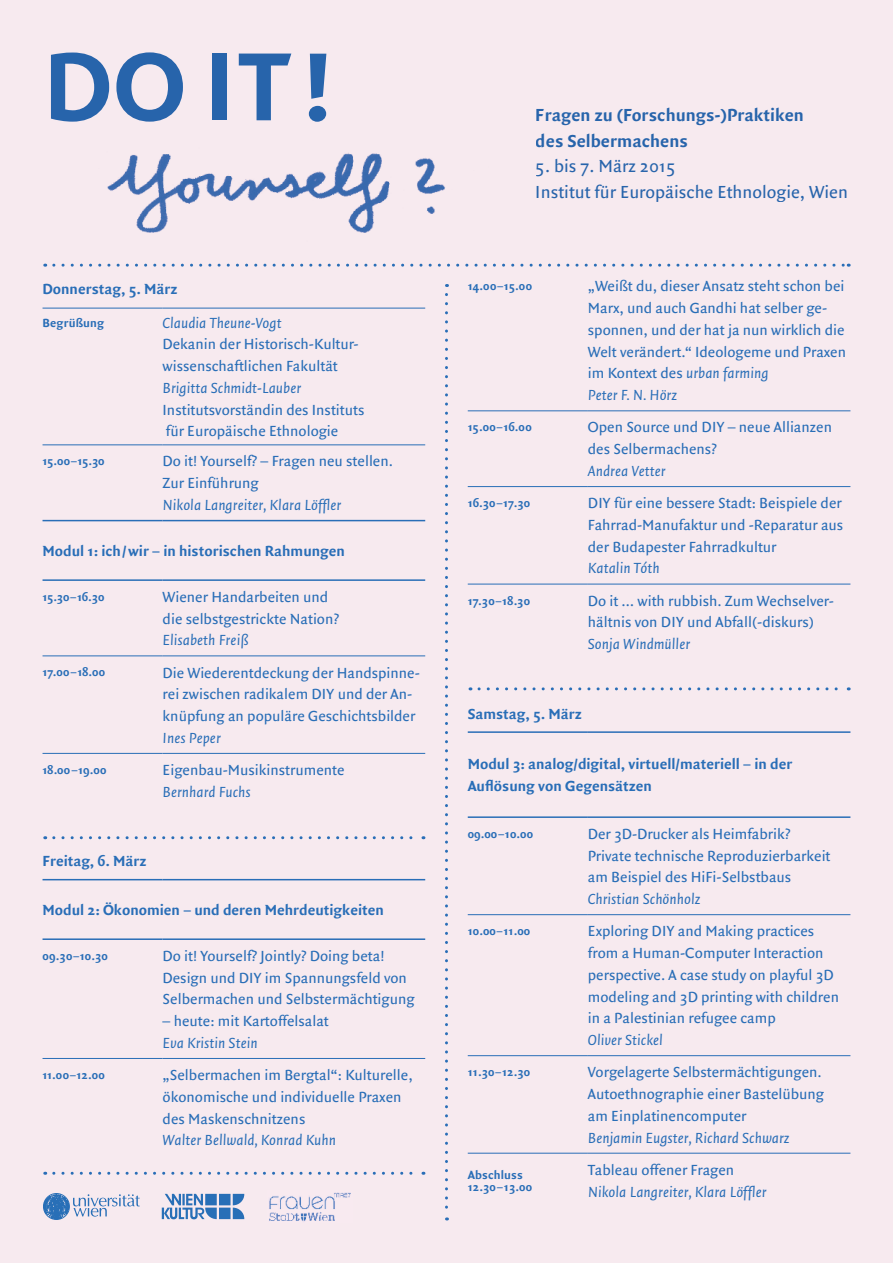
<style>
.page{position:relative;width:893px;height:1263px;background:#f7eaef}
.page>*{position:absolute;margin:0;border:0;box-sizing:border-box;transform-origin:0 0}
.t1{font:700 103.95px "Quadraat Sans";color:#296eb7}
.t2{font:18.75px/25.5px "Quadraat Sans";color:#296eb7}
.t3{font:700 18.75px/25.5px "Quadraat Sans";color:#296eb7}
.t4{font:15.75px/21.8px "Quadraat Sans";color:#296eb7}
.t5{font:italic 15.75px "Quadraat Sans";color:#296eb7}
.t6{font:700 15.75px/21.8px "Quadraat Sans";color:#296eb7}
.t7{font:700 12.75px/12px "Quadraat Sans";letter-spacing:.01em;color:#296eb7}
.s1{font-style:italic}
</style>
<div class="page">
<img style="left:96px;top:138px;width:392px;height:106px">
<hr style="left:43px;top:656px;width:120px;height:1px;background:#296eb7">
<hr style="left:163px;top:656px;width:262px;height:1px;background:#296eb7">
<hr style="left:43px;top:753px;width:120px;height:1px;background:#296eb7">
<hr style="left:163px;top:753px;width:262px;height:1px;background:#296eb7">
<hr style="left:43px;top:520px;width:120px;height:1px;background:#296eb7">
<hr style="left:163px;top:520px;width:262px;height:1px;background:#296eb7">
<hr style="left:43px;top:579px;width:120px;height:2px;background:#296eb7">
<hr style="left:163px;top:579px;width:262px;height:2px;background:#296eb7">
<hr style="left:43px;top:308px;width:120px;height:1px;background:#296eb7">
<hr style="left:163px;top:308px;width:262px;height:1px;background:#296eb7">
<hr style="left:43px;top:445px;width:120px;height:1px;background:#296eb7">
<hr style="left:163px;top:445px;width:262px;height:1px;background:#296eb7">
<hr style="left:43px;top:879px;width:120px;height:1px;background:#296eb7">
<hr style="left:163px;top:879px;width:262px;height:1px;background:#296eb7">
<hr style="left:43px;top:1058px;width:120px;height:1px;background:#296eb7">
<hr style="left:163px;top:1058px;width:262px;height:1px;background:#296eb7">
<hr style="left:43px;top:938px;width:120px;height:2px;background:#296eb7">
<hr style="left:163px;top:938px;width:262px;height:2px;background:#296eb7">
<hr style="left:468px;top:731px;width:120px;height:2px;background:#296eb7">
<hr style="left:588px;top:731px;width:262px;height:2px;background:#296eb7">
<hr style="left:468px;top:816px;width:120px;height:2px;background:#296eb7">
<hr style="left:588px;top:816px;width:262px;height:2px;background:#296eb7">
<hr style="left:468px;top:914px;width:120px;height:1px;background:#296eb7">
<hr style="left:588px;top:914px;width:262px;height:1px;background:#296eb7">
<hr style="left:468px;top:1055px;width:120px;height:1px;background:#296eb7">
<hr style="left:588px;top:1055px;width:262px;height:1px;background:#296eb7">
<hr style="left:468px;top:1153px;width:120px;height:1px;background:#296eb7">
<hr style="left:588px;top:1153px;width:262px;height:1px;background:#296eb7">
<hr style="left:468px;top:411px;width:120px;height:1px;background:#296eb7">
<hr style="left:588px;top:411px;width:262px;height:1px;background:#296eb7">
<hr style="left:468px;top:486px;width:120px;height:1px;background:#296eb7">
<hr style="left:588px;top:486px;width:262px;height:1px;background:#296eb7">
<hr style="left:468px;top:584px;width:120px;height:1px;background:#296eb7">
<hr style="left:588px;top:584px;width:262px;height:1px;background:#296eb7">
<svg style="left:445px;top:294px;width:3px;height:926px;background:#c3cae0"></svg>
<svg style="left:43px;top:1193px;width:97px;height:27px;background:#b4c2dc"></svg>
<svg style="left:162px;top:1194px;width:82px;height:25px;background:#7da1cd"></svg>
<img style="left:268px;top:1190px;width:85px;height:32px">
<svg style="left:479px;top:687px;width:370px;height:3px"></svg>
<svg style="left:54px;top:836px;width:370px;height:3px"></svg>
<svg style="left:54px;top:264px;width:795px;height:3px;background:#c6cce1"></svg>
<svg style="left:54px;top:1172px;width:370px;height:3px"></svg>
<h1 class="t1" style="left:43px;top:28px;width:292px">DO IT!</h1>
<p class="t6" style="left:43px;top:279px;width:137px">Donnerstag, 5. März</p>
<p class="t7" style="left:43px;top:317px;width:63px">Begrüßung</p>
<p class="t5" style="left:163px;top:314px;width:120px">Claudia Theune-Vogt</p>
<p class="t4" style="left:163px;top:334px;width:196px">Dekanin der Historisch-Kultur&shy;wissenschaftlichen Fakultät</p>
<p class="t5" style="left:163px;top:379px;width:140px">Brigitta Schmidt-Lauber</p>
<p class="t4" style="left:163px;top:399px;width:203px">Institutsvorständin des Instituts für Europäische Ethnologie</p>
<p class="t7" style="left:43px;top:456px;width:64px">15.00–15.30</p>
<p class="t4" style="left:163px;top:451px;width:232px">Do it! Yourself? – Fragen neu stellen.<br>Zur Einführung</p>
<p class="t5" style="left:163px;top:497px;width:180px">Nikola Langreiter, Klara Löffler</p>
<p class="t6" style="left:43px;top:540px;width:304px">Modul 1: ich/wir – in historischen Rahmungen</p>
<p class="t7" style="left:43px;top:591px;width:63px">15.30–16.30</p>
<p class="t4" style="left:163px;top:586px;width:178px">Wiener Handarbeiten und die selbstgestrickte Nation?</p>
<p class="t5" style="left:163px;top:632px;width:87px">Elisabeth Freiß</p>
<p class="t7" style="left:43px;top:667px;width:64px">17.00 –18.00</p>
<p class="t4" style="left:163px;top:662px;width:259px">Die Wiederentdeckung der Handspinne&shy;rei zwischen radikalem DIY und der An&shy;knüpfung an populäre Geschichtsbilder</p>
<p class="t5" style="left:163px;top:729px;width:60px">Ines Peper</p>
<p class="t7" style="left:43px;top:764px;width:65px">18.00 –19.00</p>
<p class="t4" style="left:163px;top:759px;width:184px">Eigenbau-Musikinstrumente</p>
<p class="t5" style="left:163px;top:783px;width:90px">Bernhard Fuchs</p>
<p class="t6" style="left:43px;top:850px;width:105px">Freitag, 6. März</p>
<p class="t6" style="left:43px;top:899px;width:343px">Modul 2: Ökonomien – und deren Mehrdeutigkeiten</p>
<p class="t7" style="left:43px;top:950px;width:67px">09.30–10.30</p>
<p class="t4" style="left:163px;top:945px;width:253px">Do it! Yourself? Jointly? Doing beta!<br>Design und DIY im Spannungsfeld von<br>Selbermachen und Selbstermächtigung</p>
<p class="t4" style="left:163px;top:1010px;width:168px">– heute: mit Kartoffelsalat</p>
<p class="t5" style="left:163px;top:1034px;width:97px">Eva Kristin Stein</p>
<p class="t7" style="left:43px;top:1069px;width:64px">11.00–12.00</p>
<p class="t4" style="left:163px;top:1064px;width:252px">„Selbermachen im Bergtal“: Kulturelle, ökonomische und individuelle Praxen des Maskenschnitzens</p>
<p class="t5" style="left:163px;top:1132px;width:175px">Walter Bellwald, Konrad Kuhn</p>
<p class="t3" style="left:536px;top:103px;width:270px">Fragen zu (Forschungs-)Praktiken des Selbermachens</p>
<p class="t2" style="left:536px;top:154px;width:314px">5. bis 7. März 2015<br>Institut für Europäische Ethnologie, Wien</p>
<p class="t7" style="left:468px;top:281px;width:66px">14.00–15.00</p>
<p class="t4" style="left:588px;top:276px;width:260px">„Weißt du, dieser Ansatz steht schon bei Marx, und auch Gandhi hat selber ge&shy;sponnen, und der hat ja nun wirklich die Welt verändert.“ Ideologeme und Praxen im Kontext des <span class="s1">urban farming<br>Peter F. N. Hörz</span></p>
<p class="t7" style="left:468px;top:422px;width:66px">15.00–16.00</p>
<p class="t4" style="left:588px;top:417px;width:246px">Open Source und DIY – neue Allianzen des Selbermachens?</p>
<p class="t5" style="left:588px;top:463px;width:79px">Andrea Vetter</p>
<p class="t7" style="left:468px;top:497px;width:64px">16.30–17.30</p>
<p class="t4" style="left:588px;top:493px;width:257px;text-align:justify">DIY für eine bessere Stadt: Beispiele der Fahrrad-Manufaktur und -Reparatur aus der Budapester Fahrradkultur</p>
<p class="t5" style="left:588px;top:560px;width:73px">Katalin Tóth</p>
<p class="t7" style="left:468px;top:595px;width:64px">17.30–18.30</p>
<p class="t4" style="left:588px;top:590px;width:247px">Do it … with rubbish. Zum Wechselver&shy;hältnis von DIY und Abfall(-diskurs)</p>
<p class="t5" style="left:588px;top:636px;width:104px">Sonja Windmüller</p>
<p class="t6" style="left:468px;top:703px;width:116px">Samstag, 5. März</p>
<p class="t6" style="left:468px;top:754px;width:326px">Modul 3: analog/digital, virtuell/materiell – in der<br>Auflösung von Gegensätzen</p>
<p class="t7" style="left:468px;top:828px;width:67px">09.00–10.00</p>
<p class="t4" style="left:588px;top:823px;width:244px">Der 3D-Drucker als Heimfabrik?<br>Private technische Reproduzierbarkeit am Beispiel des HiFi-Selbstbaus</p>
<p class="t5" style="left:588px;top:891px;width:114px">Christian Schönholz</p>
<p class="t7" style="left:468px;top:925px;width:64px">10.00–11.00</p>
<p class="t4" style="left:588px;top:921px;width:253px">Exploring DIY and Making practices from a Human-Computer Interaction perspective. A case study on playful 3D modeling and 3D printing with children in a Palestinian refugee camp</p>
<p class="t5" style="left:588px;top:1032px;width:77px">Oliver Stickel</p>
<p class="t7" style="left:468px;top:1066px;width:64px">11.30–12.30</p>
<p class="t4" style="left:588px;top:1062px;width:238px">Vorgelagerte Selbstermächtigungen.<br>Autoethnographie einer Bastelübung am Einplatinencomputer</p>
<p class="t5" style="left:588px;top:1129px;width:203px">Benjamin Eugster, Richard Schwarz</p>
<p class="t7" style="left:468px;top:1169px;width:66px">Abschluss<br>12.30–13.00</p>
<p class="t4" style="left:588px;top:1159px;width:148px">Tableau offener Fragen</p>
<p class="t5" style="left:588px;top:1183px;width:180px">Nikola Langreiter, Klara Löffler</p>
</div>
